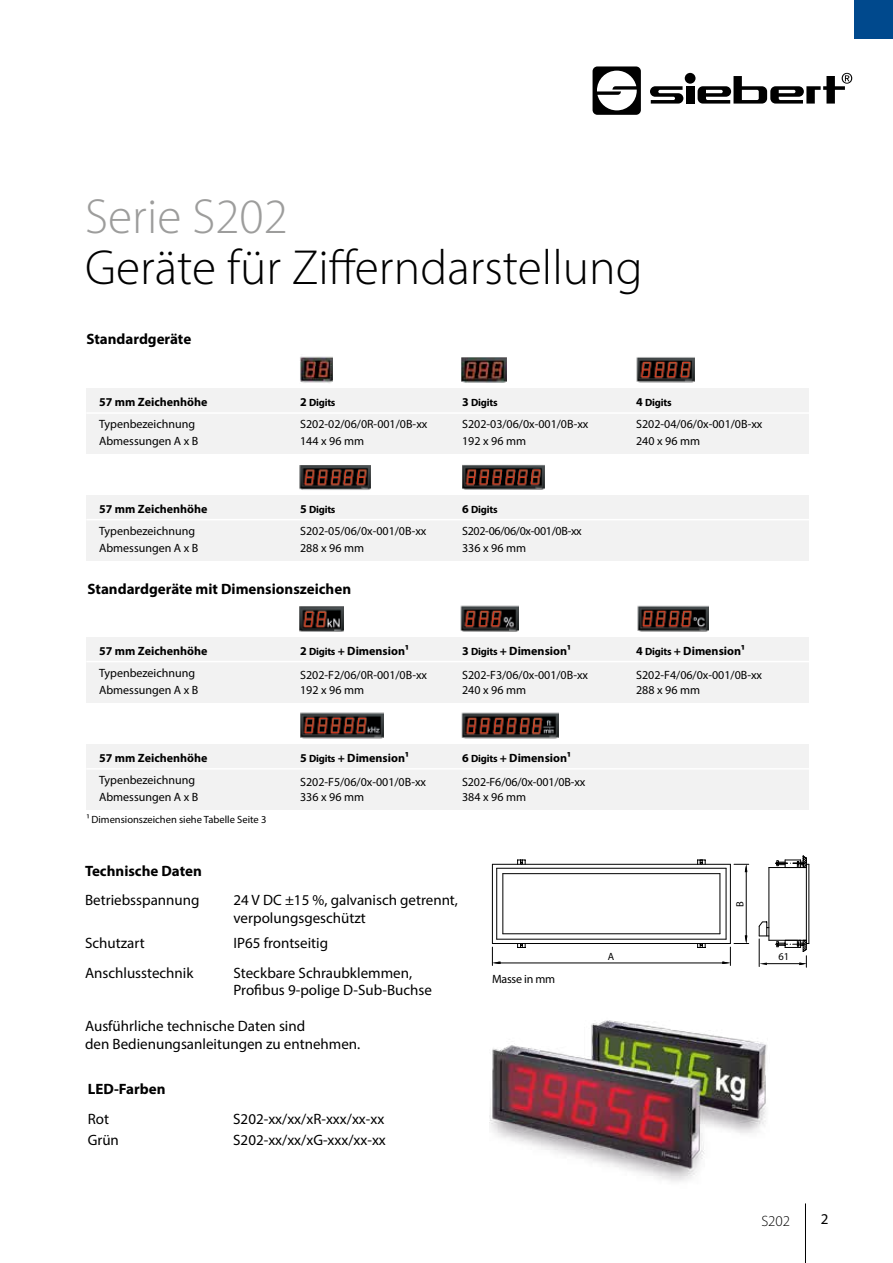
<style>
.page{position:relative;width:893px;height:1263px;background:#fff}
.page>*{position:absolute;margin:0;border:0;box-sizing:border-box;transform-origin:0 0}
.t1{font:300 49.5px "Myriad Pro";color:#000}
.t2{font:300 49.5px "Myriad Pro";color:#9d9d9c}
.t3{font:15px/17.5px "Myriad Pro";color:#000}
.t4{font:700 15px "Myriad Pro";color:#000}
.t5{font:300 15px "Myriad Pro";color:#000}
.t6{font:12px "Myriad Pro";color:#000}
.t7{font:700 12px "Myriad Pro";color:#000}
.t8{font:12px "Myriad Pro";letter-spacing:-.025em;color:#000}
.t9{font:12px "Myriad Pro";letter-spacing:-.02em;color:#000}
.t10{font:10.5px "Myriad Pro";color:#000}
.t11{font:700 10.5px "Myriad Pro";letter-spacing:-.025em;color:#000}
.s1{font-size:12px}
.s2{font-size:10.5px}
</style>
<div class="page">
<hr style="left:805px;top:1203px;width:1px;height:60px;background:#000">
<svg style="left:593px;top:66px;width:48px;height:49px"></svg>
<svg style="left:650px;top:86px;width:33px;height:18px"></svg>
<div style="left:686px;top:86px;width:8px;height:18px;background:#000"></div>
<div style="left:685px;top:73px;width:10px;height:11px;background:#000;border-radius:50%"></div>
<svg style="left:698px;top:73px;width:154px;height:31px"></svg>
<div style="left:855px;top:0;width:38px;height:38px;background:#00498d"></div>
<svg style="left:758px;top:855px;width:52px;height:112px"></svg>
<svg style="left:492px;top:860px;width:257px;height:106px"></svg>
<div style="left:86px;top:389px;width:723px;height:65px;background:#f2f2f2"></div>
<div style="left:86px;top:495px;width:723px;height:65px;background:#f2f2f2"></div>
<div style="left:86px;top:637px;width:723px;height:65px;background:#f2f2f2"></div>
<div style="left:86px;top:744px;width:723px;height:65px;background:#f2f2f2"></div>
<img style="left:461px;top:712px;width:97px;height:27px">
<img style="left:300px;top:712px;width:84px;height:27px">
<img style="left:637px;top:605px;width:71px;height:26px">
<img style="left:461px;top:605px;width:58px;height:26px">
<img style="left:299px;top:606px;width:45px;height:25px">
<img style="left:636px;top:357px;width:58px;height:26px">
<img style="left:462px;top:357px;width:44px;height:26px">
<img style="left:300px;top:356px;width:33px;height:27px">
<img style="left:462px;top:465px;width:83px;height:25px">
<img style="left:300px;top:465px;width:71px;height:25px">
<hr style="left:86px;top:412px;width:723px;height:2px;background:#fff">
<hr style="left:86px;top:519px;width:723px;height:1px;background:#fff">
<hr style="left:86px;top:661px;width:723px;height:1px;background:#fff">
<hr style="left:86px;top:768px;width:723px;height:1px;background:#fff">
<img style="left:490px;top:1020px;width:277px;height:162px">
<h1 class="t2" style="left:85px;top:186px;width:204px">Serie S202</h1>
<h1 class="t1" style="left:85px;top:237px;width:559px">Geräte für Zifferndarstellung</h1>
<p class="t4" style="left:86px;top:329px;width:106px">Standardgeräte</p>
<p class="t7" style="left:99px;top:394px;width:110px">57 mm Zeichenhöhe</p>
<p class="t11" style="left:300px;top:395px;width:37px"><span class="s1">2</span> Digits</p>
<p class="t11" style="left:462px;top:395px;width:37px"><span class="s1">3</span> Digits</p>
<p class="t11" style="left:636px;top:395px;width:37px"><span class="s1">4</span> Digits</p>
<p class="t6" style="left:99px;top:417px;width:98px">Typenbezeichnung</p>
<p class="t6" style="left:300px;top:417px;width:129px">S202-02/06/0R-001/0B-xx</p>
<p class="t6" style="left:462px;top:417px;width:128px">S202-03/06/0x-001/0B-xx</p>
<p class="t6" style="left:636px;top:417px;width:128px">S202-04/06/0x-001/0B-xx</p>
<p class="t6" style="left:99px;top:433px;width:101px">Abmessungen A x B</p>
<p class="t6" style="left:300px;top:433px;width:65px">144 x 96 mm</p>
<p class="t6" style="left:462px;top:433px;width:65px">192 x 96 mm</p>
<p class="t6" style="left:636px;top:433px;width:65px">240 x 96 mm</p>
<p class="t7" style="left:99px;top:501px;width:110px">57 mm Zeichenhöhe</p>
<p class="t11" style="left:300px;top:502px;width:37px"><span class="s1">5</span> Digits</p>
<p class="t11" style="left:462px;top:502px;width:37px"><span class="s1">6</span> Digits</p>
<p class="t6" style="left:99px;top:524px;width:98px">Typenbezeichnung</p>
<p class="t6" style="left:300px;top:524px;width:128px">S202-05/06/0x-001/0B-xx</p>
<p class="t8" style="left:462px;top:524px;width:121px">S202-06/06/0x-001/0B-xx</p>
<p class="t6" style="left:99px;top:540px;width:101px">Abmessungen A x B</p>
<p class="t6" style="left:300px;top:540px;width:65px">288 x 96 mm</p>
<p class="t6" style="left:462px;top:540px;width:65px">336 x 96 mm</p>
<p class="t4" style="left:88px;top:579px;width:265px">Standardgeräte mit Dimensionszeichen</p>
<p class="t7" style="left:99px;top:643px;width:110px">57 mm Zeichenhöhe</p>
<p class="t7" style="left:300px;top:643px;width:110px">2 <span class="s2">Digits</span> + Dimension1</p>
<p class="t7" style="left:462px;top:643px;width:110px">3 <span class="s2">Digits</span> + Dimension1</p>
<p class="t7" style="left:636px;top:643px;width:110px">4 <span class="s2">Digits</span> + Dimension1</p>
<p class="t6" style="left:99px;top:666px;width:98px">Typenbezeichnung</p>
<p class="t6" style="left:300px;top:667px;width:129px">S202-F2/06/0R-001/0B-xx</p>
<p class="t6" style="left:462px;top:667px;width:128px">S202-F3/06/0x-001/0B-xx</p>
<p class="t6" style="left:636px;top:667px;width:128px">S202-F4/06/0x-001/0B-xx</p>
<p class="t6" style="left:99px;top:682px;width:101px">Abmessungen A x B</p>
<p class="t6" style="left:300px;top:682px;width:65px">192 x 96 mm</p>
<p class="t6" style="left:462px;top:682px;width:65px">240 x 96 mm</p>
<p class="t6" style="left:636px;top:682px;width:65px">288 x 96 mm</p>
<p class="t7" style="left:99px;top:750px;width:110px">57 mm Zeichenhöhe</p>
<p class="t7" style="left:300px;top:750px;width:110px">5 <span class="s2">Digits</span> + Dimension1</p>
<p class="t7" style="left:462px;top:750px;width:110px">6 <span class="s2">Digits</span> + Dimension1</p>
<p class="t6" style="left:99px;top:773px;width:98px">Typenbezeichnung</p>
<p class="t6" style="left:300px;top:774px;width:128px">S202-F5/06/0x-001/0B-xx</p>
<p class="t6" style="left:462px;top:774px;width:125px">S202-F6/06/0x-001/0B-xx</p>
<p class="t6" style="left:99px;top:789px;width:101px">Abmessungen A x B</p>
<p class="t6" style="left:300px;top:789px;width:65px">336 x 96 mm</p>
<p class="t6" style="left:462px;top:789px;width:65px">384 x 96 mm</p>
<p class="t10" style="left:87px;top:813px;width:181px">1 Dimensionszeichen siehe Tabelle Seite 3</p>
<p class="t4" style="left:85px;top:861px;width:118px">Technische Daten</p>
<p class="t3" style="left:85px;top:891px;width:116px">Betriebsspannung</p>
<p class="t3" style="left:234px;top:891px;width:226px">24 V DC ±15 %, galvanisch getrennt, verpolungsgeschützt</p>
<p class="t3" style="left:85px;top:934px;width:61px">Schutzart</p>
<p class="t3" style="left:234px;top:934px;width:96px">IP65 frontseitig</p>
<p class="t3" style="left:85px;top:964px;width:110px">Anschlusstechnik</p>
<p class="t3" style="left:234px;top:964px;width:200px">Steckbare Schraubklemmen,<br>Profibus 9-polige D-Sub-Buchse</p>
<p class="t3" style="left:85px;top:1017px;width:277px;line-height:18px">Ausführliche technische Daten sind<br>den Bedienungsanleitungen zu entnehmen.</p>
<p class="t4" style="left:88px;top:1079px;width:79px">LED-Farben</p>
<p class="t3" style="left:88px;top:1110px;width:23px">Rot</p>
<p class="t3" style="left:233px;top:1110px;width:153px">S202-xx/xx/xR-xxx/xx-xx</p>
<p class="t3" style="left:88px;top:1131px;width:33px">Grün</p>
<p class="t3" style="left:233px;top:1131px;width:154px">S202-xx/xx/xG-xxx/xx-xx</p>
<p class="t9" style="left:492px;top:971px;width:65px">Masse in mm</p>
<p class="t10" style="left:608px;top:950px;width:8px">A</p>
<p class="t10" style="left:733px;top:906px;width:7px;rotate:-90deg">B</p>
<p class="t10" style="left:779px;top:950px;width:12px">61</p>
<p class="t5" style="left:761px;top:1212px;width:30px">S202</p>
<p class="t3" style="left:821px;top:1210px;width:9px">2</p>
</div>
